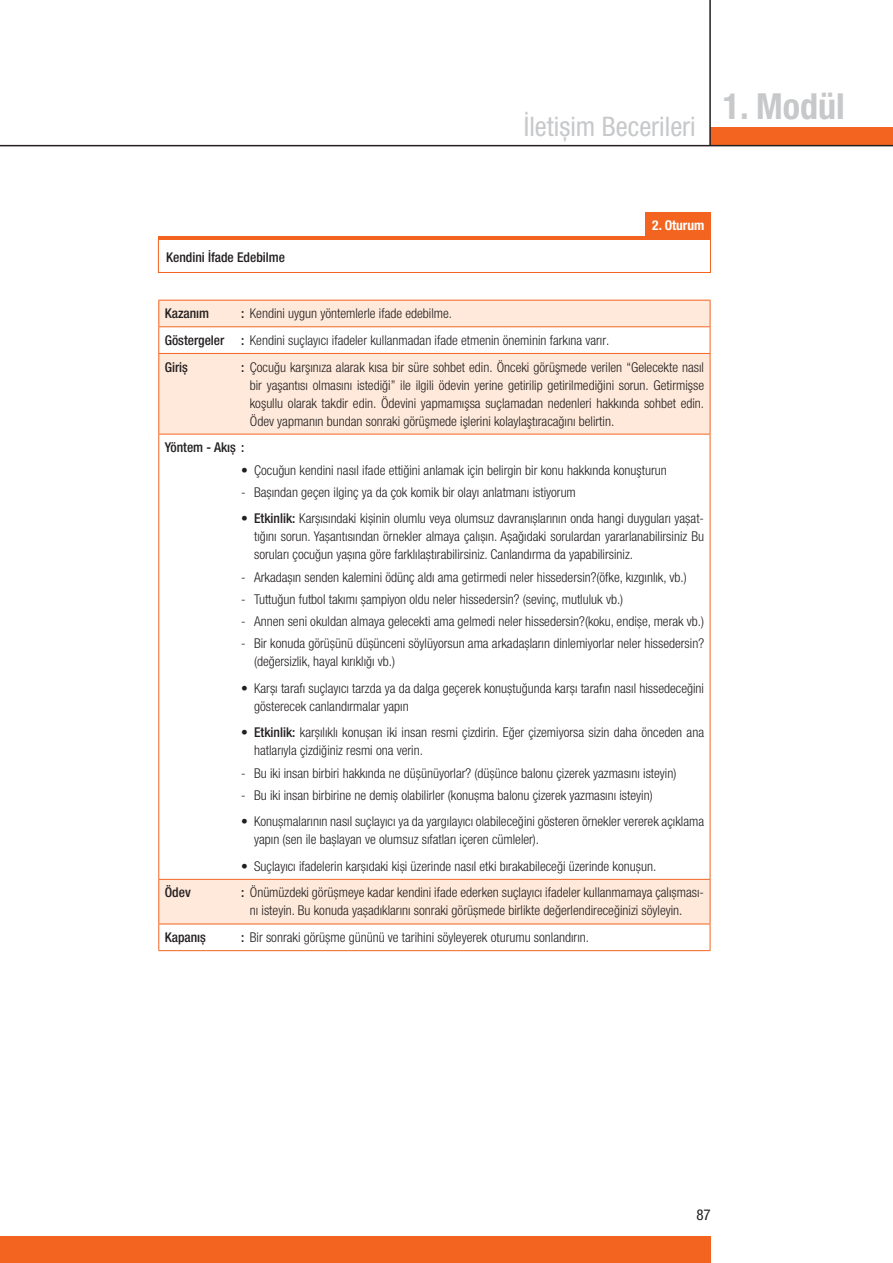
<style>
.page{position:relative;width:893px;height:1263px;background:#fff}
.page>*{position:absolute;margin:0;border:0;box-sizing:border-box;transform-origin:0 0}
.t1{font:700 condensed 36px "Helvetica Neue LT Pro";color:#c7c8ca}
.t2{font:condensed 27px "Helvetica Neue LT Pro";color:#c7c8ca}
.t3{font:condensed 15px "Helvetica Neue LT Pro";color:#231f20}
.t4{font:300 condensed 13.5px/18px "Helvetica Neue LT Pro";color:#231f20}
.t5{font:500 condensed 13.5px "Helvetica Neue LT Pro";color:#231f20}
.t6{font:700 condensed 13.5px "Helvetica Neue LT Pro";color:#fff}
.s1{font-weight:500}
</style>
<div class="page">
<div style="left:710px;top:127px;width:183px;height:19px;background:#f36421"></div>
<hr style="left:709px;top:0;width:2px;height:146px;background:#231f20">
<div style="left:0;top:1236px;width:711px;height:27px;background:#f36421"></div>
<div style="left:158px;top:238px;width:553px;height:35px;border:1px solid #f36421"></div>
<div style="left:646px;top:213px;width:65px;height:25px;background:#f36421"></div>
<hr style="left:158px;top:236px;width:553px;height:4px;background:#f36421">
<div style="left:159px;top:301px;width:551px;height:25px;background:#fee9da"></div>
<svg style="left:159px;top:327px;width:551px;height:623px"></svg>
<hr style="left:158px;top:300px;width:552px;height:1px;background:#f36421">
<hr style="left:158px;top:326px;width:552px;height:1px;background:#f36421">
<svg style="left:158px;top:300px;width:1px;height:53px"></svg>
<svg style="left:710px;top:300px;width:1px;height:53px"></svg>
<hr style="left:158px;top:353px;width:552px;height:1px;background:#f36421">
<hr style="left:158px;top:354px;width:1px;height:80px;background:#f36421">
<hr style="left:710px;top:354px;width:1px;height:80px;background:#f36421">
<hr style="left:158px;top:434px;width:552px;height:1px;background:#f36421">
<hr style="left:158px;top:434px;width:1px;height:445px;background:#f36421">
<hr style="left:710px;top:434px;width:1px;height:445px;background:#f36421">
<hr style="left:158px;top:879px;width:552px;height:1px;background:#f36421">
<hr style="left:158px;top:880px;width:1px;height:44px;background:#f36421">
<hr style="left:710px;top:880px;width:1px;height:44px;background:#f36421">
<hr style="left:158px;top:924px;width:552px;height:1px;background:#f36421">
<svg style="left:158px;top:924px;width:1px;height:26px"></svg>
<svg style="left:710px;top:924px;width:1px;height:26px"></svg>
<hr style="left:158px;top:950px;width:552px;height:1px;background:#f36421">
<hr style="left:0;top:145px;width:893px;height:1px;background:#231f20">
<h2 class="t2" style="left:524px;top:111px;width:173px">İletişim Becerileri</h2>
<h1 class="t1" style="left:723px;top:85px;width:123px">1. Modül</h1>
<p class="t5" style="left:166px;top:249px;width:120px">Kendini İfade Edebilme</p>
<p class="t6" style="left:652px;top:217px;width:54px">2. Oturum</p>
<p class="t4" style="left:165px;top:300px;width:446px;line-height:26.7px;text-indent:77px"><span class="s1">:</span> Kendini uygun yöntemlerle ifade edebilme.<br><span class="s1">Göstergeler :</span> Kendini suçlayıcı ifadeler kullanmadan ifade etmenin öneminin farkına varır.<br><span class="s1">Giriş</span></p>
<p class="t5" style="left:165px;top:305px;width:46px">Kazanım</p>
<p class="t4" style="left:250px;top:358px;width:456px;text-align:justify;text-indent:-9px"><span class="s1">:</span> Çocuğu karşınıza alarak kısa bir süre sohbet edin. Önceki görüşmede verilen “Gelecekte nasıl bir yaşantısı olmasını istediği” ile ilgili ödevin yerine getirilip getirilmediğini sorun. Getirmişse koşullu olarak takdir edin. Ödevini yapmamışsa suçlamadan nedenleri hakkında sohbet edin.<br>Ödev yapmanın bundan sonraki görüşmede işlerini kolaylaştıracağını belirtin.</p>
<p class="t5" style="left:165px;top:439px;width:81px">Yöntem - Akış :</p>
<p class="t4" style="left:241px;top:461px;width:427px">• Çocuğun kendini nasıl ifade ettiğini anlamak için belirgin bir konu hakkında konuşturun</p>
<p class="t4" style="left:241px;top:483px;width:336px">- Başından geçen ilginç ya da çok komik bir olayı anlatmanı istiyorum</p>
<p class="t4" style="left:254px;top:509px;width:452px;text-align:justify;text-indent:-13px">• <span class="s1">Etkinlik:</span> Karşısındaki kişinin olumlu veya olumsuz davranışlarının onda hangi duyguları yaşat&shy;tığını sorun. Yaşantısından örnekler almaya çalışın. Aşağıdaki sorulardan yararlanabilirsiniz Bu soruları çocuğun yaşına göre farklılaştırabilirsiniz. Canlandırma da yapabilirsiniz.</p>
<p class="t4" style="left:241px;top:568px;width:447px">- Arkadaşın senden kalemini ödünç aldı ama getirmedi neler hissedersin?(öfke, kızgınlık, vb.)</p>
<p class="t4" style="left:241px;top:590px;width:383px">- Tuttuğun futbol takımı şampiyon oldu neler hissedersin? (sevinç, mutluluk vb.)</p>
<p class="t4" style="left:241px;top:612px;width:464px">- Annen seni okuldan almaya gelecekti ama gelmedi neler hissedersin?(koku, endişe, merak vb.)</p>
<p class="t4" style="left:254px;top:634px;width:452px;text-indent:-13px">- Bir konuda görüşünü düşünceni söylüyorsun ama arkadaşların dinlemiyorlar neler hissedersin? (değersizlik, hayal kırıklığı vb.)</p>
<p class="t4" style="left:254px;top:679px;width:452px;text-indent:-13px">• Karşı tarafı suçlayıcı tarzda ya da dalga geçerek konuştuğunda karşı tarafın nasıl hissedeceğini gösterecek canlandırmalar yapın</p>
<p class="t4" style="left:254px;top:723px;width:451px;text-indent:-13px">• <span class="s1">Etkinlik:</span> karşılıklı konuşan iki insan resmi çizdirin. Eğer çizemiyorsa sizin daha önceden ana hatlarıyla çizdiğiniz resmi ona verin.</p>
<p class="t4" style="left:241px;top:764px;width:437px">- Bu iki insan birbiri hakkında ne düşünüyorlar? (düşünce balonu çizerek yazmasını isteyin)</p>
<p class="t4" style="left:241px;top:786px;width:413px">- Bu iki insan birbirine ne demiş olabilirler (konuşma balonu çizerek yazmasını isteyin)</p>
<p class="t4" style="left:254px;top:812px;width:451px;text-indent:-13px">• Konuşmalarının nasıl suçlayıcı ya da yargılayıcı olabileceğini gösteren örnekler vererek açıklama yapın (sen ile başlayan ve olumsuz sıfatları içeren cümleler).</p>
<p class="t4" style="left:241px;top:857px;width:416px">• Suçlayıcı ifadelerin karşıdaki kişi üzerinde nasıl etki bırakabileceği üzerinde konuşun.</p>
<p class="t5" style="left:165px;top:884px;width:28px">Ödev</p>
<p class="t4" style="left:250px;top:883px;width:456px;text-indent:-9px"><span class="s1">:</span> Önümüzdeki görüşmeye kadar kendini ifade ederken suçlayıcı ifadeler kullanmamaya çalışması&shy;nı isteyin. Bu konuda yaşadıklarını sonraki görüşmede birlikte değerlendireceğinizi söyleyin.</p>
<p class="t5" style="left:165px;top:929px;width:43px">Kapanış</p>
<p class="t4" style="left:241px;top:928px;width:349px"><span class="s1">:</span> Bir sonraki görüşme gününü ve tarihini söyleyerek oturumu sonlandırın.</p>
<p class="t3" style="left:696px;top:1206px;width:16px">87</p>
</div>
